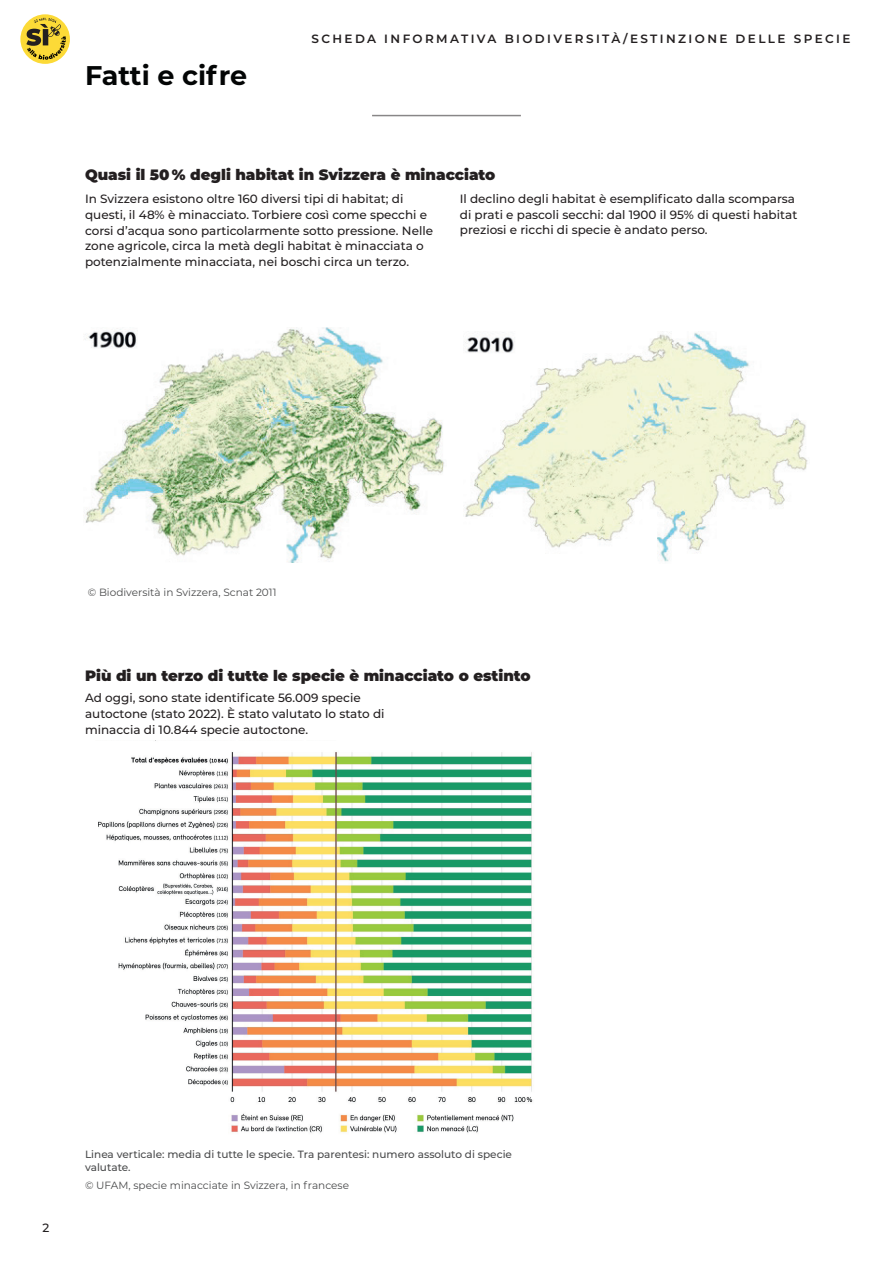
<style>
.page{position:relative;width:893px;height:1263px;background:#fff}
.page>*{position:absolute;margin:0;border:0;box-sizing:border-box;transform-origin:0 0}
.t1{font:700 27px "Montserrat";color:#030505}
.t2{font:900 15px "Montserrat";color:#231f20}
.t3{font:500 12px/15.8px "Montserrat";color:#231f20}
.t4{font:600 12px "Montserrat";letter-spacing:.2em;color:#231f20}
.t5{font:500 10.5px/13.5px "Montserrat";color:#494a4b}
.t6{font:10.5px "Montserrat";color:#494a4b}
</style>
<div class="page">
<hr style="left:372px;top:115px;width:149px;height:1px;background:#231f20">
<svg style="left:20px;top:14px;width:50px;height:50px"></svg>
<svg style="left:26px;top:18px;width:40px;height:42px;background:#bca437"></svg>
<img style="left:465px;top:332px;width:343px;height:230px">
<img style="left:85px;top:328px;width:359px;height:234px">
<img style="left:98px;top:740px;width:435px;height:393px">
<h1 class="t1" style="left:85px;top:56px;width:164px">Fatti e cifre</h1>
<p class="t4" style="left:311px;top:30px;width:541px">SCHEDA INFORMATIVA BIODIVERSITÀ/ESTINZIONE DELLE SPECIE</p>
<p class="t2" style="left:85px;top:164px;width:412px">Quasi il 50 % degli habitat in Svizzera è minacciato</p>
<p class="t3" style="left:85px;top:190px;width:349px">In Svizzera esistono oltre 160 diversi tipi di habitat; di questi, il 48% è minacciato. Torbiere così come specchi e corsi d’acqua sono particolarmente sotto pressione. Nelle zone agricole, circa la metà degli habitat è minacciata o potenzialmente minacciata, nei boschi circa un terzo.</p>
<p class="t3" style="left:460px;top:190px;width:339px">Il declino degli habitat è esemplificato dalla scomparsa di prati e pascoli secchi: dal 1900 il 95% di questi habitat preziosi e ricchi di specie è andato perso.</p>
<p class="t6" style="left:88px;top:585px;width:190px">© Biodiversità in Svizzera, Scnat 2011</p>
<p class="t2" style="left:85px;top:664px;width:447px">Più di un terzo di tutte le specie è minacciato o estinto</p>
<p class="t3" style="left:85px;top:690px;width:301px">Ad oggi, sono state identificate 56.009 specie autoctone (stato 2022). È stato valutato lo stato di minaccia di 10.844 specie autoctone.</p>
<p class="t3" style="left:43px;top:1219px;width:8px">2</p>
<p class="t5" style="left:85px;top:1147px;width:428px">Linea verticale: media di tutte le specie. Tra parentesi: numero assoluto di specie valutate.</p>
<p class="t6" style="left:85px;top:1178px;width:265px">© UFAM, specie minacciate in Svizzera, in francese</p>
</div>
